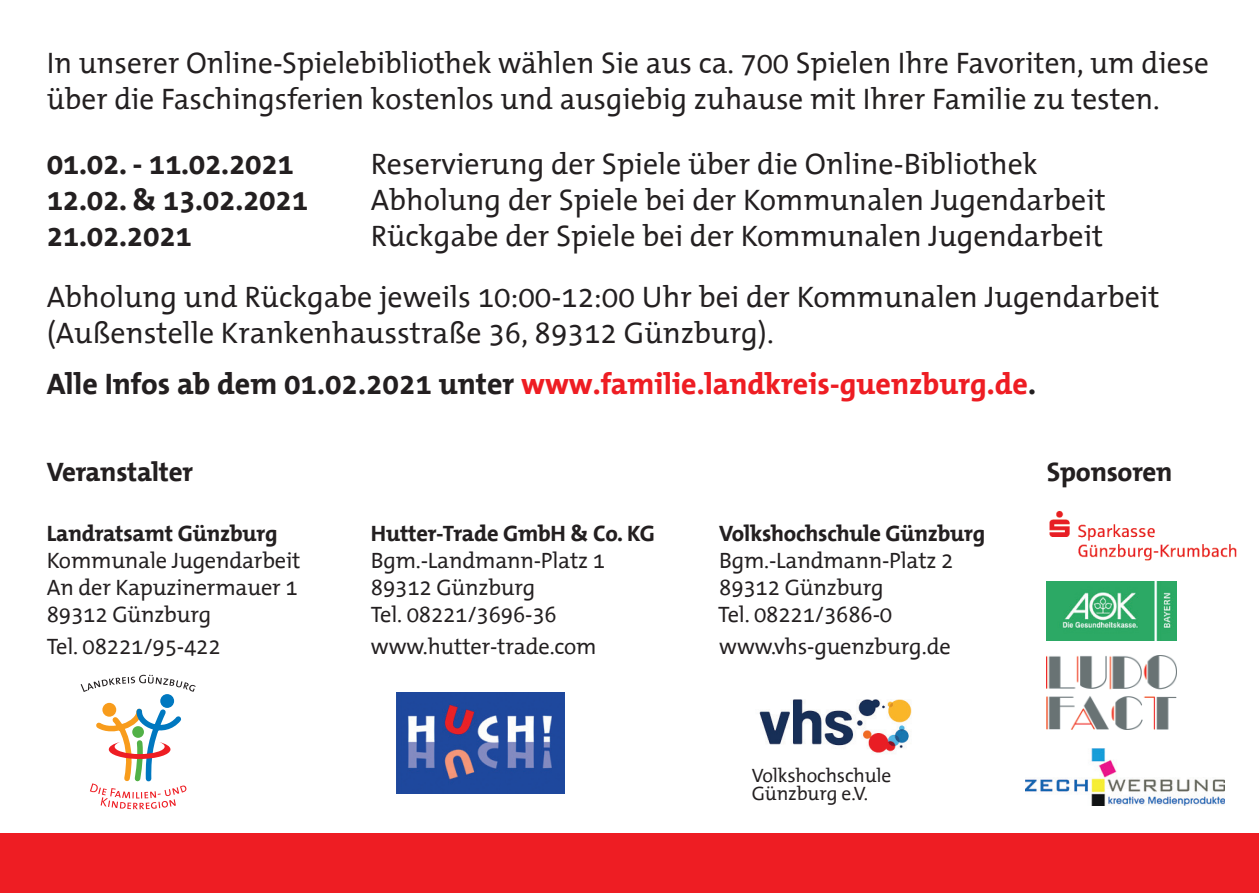
<style>
.page{position:relative;width:1259px;height:893px;background:#fff}
.page>*{position:absolute;margin:0;border:0;box-sizing:border-box;transform-origin:0 0}
.t1{font:30px/36px "The Mix Office";color:#231f20}
.t2{font:700 30px "The Mix Office";letter-spacing:-.01em;color:#231f20}
.t3{font:700 27px "The Mix Office";letter-spacing:-.01em;color:#231f20}
.t4{font:22.5px "The Mix Office";letter-spacing:-.01em;color:#231f20}
.t5{font:700 22.5px "The Mix Office";letter-spacing:-.01em;color:#231f20}
.t6{font:19.5px/18.3px "The Mix Office";letter-spacing:-.01em;color:#231f20}
.s1{font-weight:700}
.s2{font-weight:700;color:#ee1d23}
</style>
<div class="page">
<div style="left:0;top:833px;width:1259px;height:60px;background:#ee1d23"></div>
<div style="left:102px;top:703px;width:14px;height:14px;background:#f89c1c;border-radius:50%"></div>
<div style="left:160px;top:694px;width:14px;height:14px;background:#0078c0;border-radius:50%"></div>
<svg style="left:81px;top:675px;width:115px;height:17px"></svg>
<svg style="left:90px;top:705px;width:97px;height:104px"></svg>
<img style="left:396px;top:692px;width:168px;height:102px">
<img style="left:759px;top:699px;width:153px;height:54px">
<img style="left:1049px;top:511px;width:188px;height:50px">
<img style="left:1046px;top:582px;width:130px;height:59px">
<img style="left:1047px;top:655px;width:129px;height:74px">
<img style="left:1025px;top:748px;width:200px;height:58px">
<p class="t1" style="left:47px;top:46px;width:1163px">In unserer Online-Spielebibliothek wählen Sie aus ca. 700 Spielen Ihre Favoriten, um diese über die Faschingsferien kostenlos und ausgiebig zuhause mit Ihrer Familie zu testen.</p>
<p class="t2" style="left:47px;top:148px;width:249px">01.02. - 11.02.2021</p>
<p class="t1" style="left:371px;top:147px;width:668px">Reservierung der Spiele über die Online-Bibliothek</p>
<p class="t2" style="left:47px;top:184px;width:263px">12.02. &amp; 13.02.2021</p>
<p class="t1" style="left:371px;top:183px;width:736px">Abholung der Spiele bei der Kommunalen Jugendarbeit</p>
<p class="t2" style="left:47px;top:220px;width:147px">21.02.2021</p>
<p class="t1" style="left:47px;top:207px;width:1114px;line-height:61.2px;text-indent:324px">Rückgabe der Spiele bei der Kommunalen Jugendarbeit<br>Abholung und Rückgabe jeweils 10:00-12:00 Uhr bei der Kommunalen Jugendarbeit</p>
<p class="t1" style="left:47px;top:309px;width:990px;line-height:50.4px">(Außenstelle Krankenhausstraße 36, 89312 Günzburg).<br><span class="s1">Alle Infos ab dem 01.02.2021 unter</span> <span class="s2">www.familie.landkreis-guenzburg.de</span><span class="s1">.</span></p>
<p class="t3" style="left:47px;top:458px;width:148px">Veranstalter</p>
<p class="t5" style="left:47px;top:521px;width:232px">Landratsamt Günzburg</p>
<p class="t5" style="left:371px;top:521px;width:285px">Hutter-Trade GmbH &amp; Co. KG</p>
<p class="t5" style="left:719px;top:521px;width:268px">Volkshochschule Günzburg</p>
<p class="t4" style="left:47px;top:549px;width:255px">Kommunale Jugendarbeit</p>
<p class="t4" style="left:371px;top:549px;width:236px">Bgm.-Landmann-Platz 1</p>
<p class="t4" style="left:719px;top:549px;width:236px">Bgm.-Landmann-Platz 2</p>
<p class="t4" style="left:47px;top:576px;width:252px">An der Kapuzinermauer 1</p>
<p class="t4" style="left:371px;top:576px;width:166px">89312 Günzburg</p>
<p class="t4" style="left:719px;top:576px;width:166px">89312 Günzburg</p>
<p class="t4" style="left:47px;top:603px;width:166px">89312 Günzburg</p>
<p class="t4" style="left:371px;top:603px;width:188px">Tel. 08221/3696-36</p>
<p class="t4" style="left:718px;top:603px;width:175px">Tel. 08221/3686-0</p>
<p class="t4" style="left:47px;top:635px;width:175px">Tel. 08221/95-422</p>
<p class="t4" style="left:371px;top:635px;width:227px">www.hutter-trade.com</p>
<p class="t4" style="left:719px;top:635px;width:233px">www.vhs-guenzburg.de</p>
<p class="t6" style="left:752px;top:767px;width:141px">Volkshochschule<br>Günzburg e.V.</p>
<p class="t3" style="left:1047px;top:458px;width:127px">Sponsoren</p>
</div>
